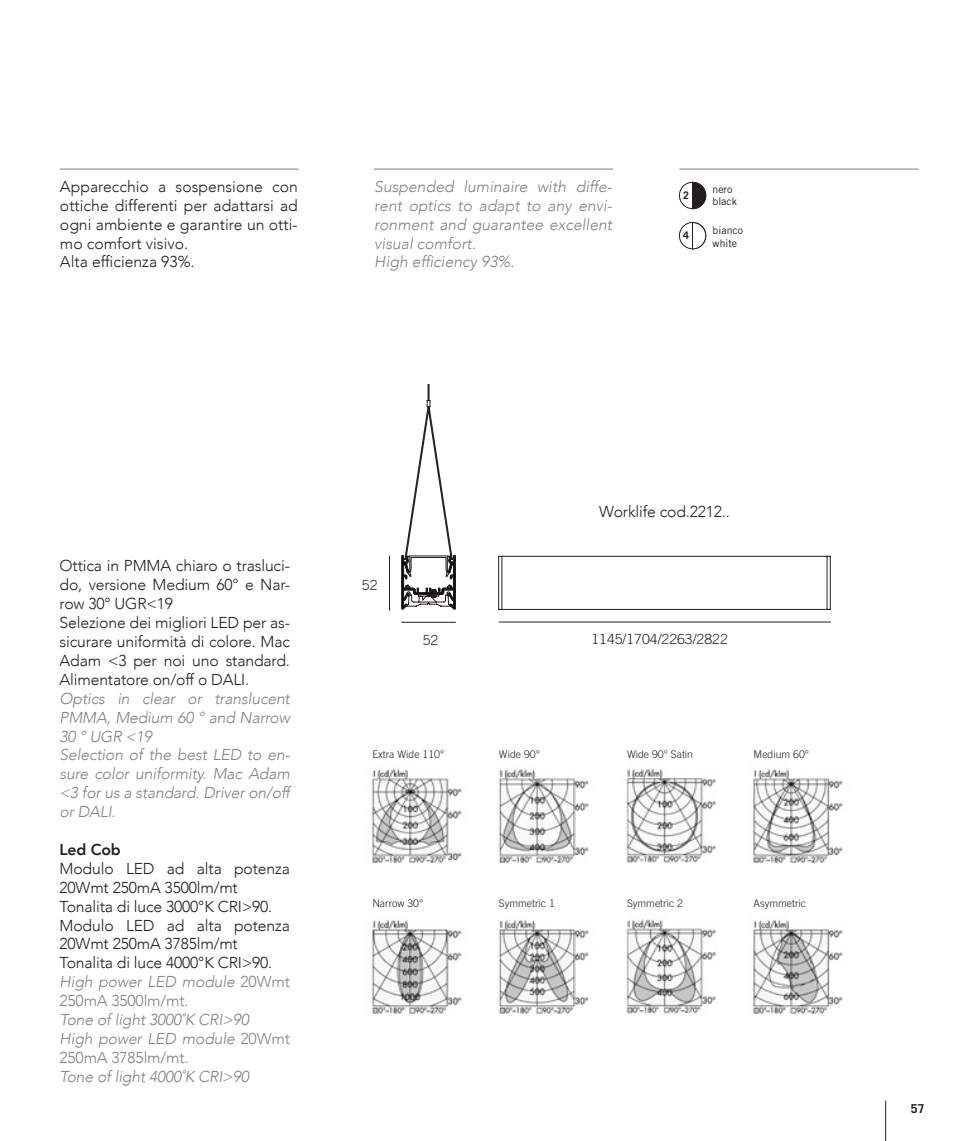
<style>
.page{position:relative;width:978px;height:1141px;background:#fff}
.page>*{position:absolute;margin:0;border:0;box-sizing:border-box;transform-origin:0 0}
.t1{font:300 15.75px/18.9px "Avenir";letter-spacing:-.01em;color:#231f20;text-align:justify}
.t2{font:italic 300 15.75px/18.9px "Avenir";letter-spacing:-.01em;color:#808285;text-align:justify}
.t3{font:300 15.75px/18.9px "Avenir";letter-spacing:-.01em;color:#808285}
.t4{font:800 15.75px "Avenir";letter-spacing:-.01em;color:#231f20}
.t5{font:300 14px "Trade Gothic LT Std";color:#231f20}
.t6{font:700 12.25px "Trade Gothic LT Std";color:#231f20}
.t7{font:300 10.5px "Trade Gothic LT Std";color:#231f20}
.t8{font:10.5px "Trade Gothic LT Std";color:#231f20}
.t9{font:700 10.5px "Trade Gothic LT Std";color:#231f20}
.s1{font-style:italic}
</style>
<div class="page">
<hr style="left:885px;top:1101px;width:1px;height:40px;background:#231f20">
<img style="left:372px;top:769px;width:471px;height:245px">
<hr style="left:60px;top:169px;width:239px;height:1px;background:#808285">
<hr style="left:374px;top:169px;width:239px;height:1px;background:#808285">
<hr style="left:679px;top:169px;width:239px;height:1px;background:#808285">
<div style="left:679px;top:182px;width:26px;height:27px;border:1px solid #231f20;border-radius:50%"></div>
<div style="left:679px;top:222px;width:26px;height:27px;border:1px solid #231f20;border-radius:50%"></div>
<svg style="left:692px;top:182px;width:14px;height:27px"></svg>
<svg style="left:692px;top:222px;width:14px;height:27px"></svg>
<hr style="left:502px;top:556px;width:324px;height:1px;background:#231f20">
<hr style="left:502px;top:609px;width:324px;height:1px;background:#231f20">
<hr style="left:501px;top:556px;width:1px;height:53px;background:#231f20">
<hr style="left:826px;top:556px;width:1px;height:53px;background:#231f20">
<hr style="left:498px;top:556px;width:1px;height:53px;background:#231f20">
<hr style="left:829px;top:556px;width:1px;height:53px;background:#231f20">
<hr style="left:499px;top:622px;width:331px;height:1px;background:#231f20">
<svg style="left:401px;top:384px;width:54px;height:226px"></svg>
<hr style="left:389px;top:556px;width:1px;height:55px;background:#231f20">
<hr style="left:401px;top:622px;width:54px;height:1px;background:#231f20">
<p class="t1" style="left:60px;top:177px;width:239px">Apparecchio a sospensione con ottiche differenti per adattarsi ad ogni ambiente e garantire un otti&shy;mo comfort visivo.</p>
<p class="t1" style="left:60px;top:253px;width:136px">Alta efficienza 93%.</p>
<p class="t2" style="left:374px;top:177px;width:239px">Suspended luminaire with diffe&shy;rent optics to adapt to any envi&shy;ronment and guarantee excellent visual comfort.</p>
<p class="t2" style="left:374px;top:253px;width:142px">High efficiency 93%.</p>
<p class="t9" style="left:683px;top:188px;width:7px">2</p>
<p class="t9" style="left:683px;top:229px;width:7px">4</p>
<p class="t8" style="left:712px;top:183px;width:21px">nero</p>
<p class="t8" style="left:712px;top:195px;width:26px">black</p>
<p class="t8" style="left:712px;top:224px;width:32px">bianco</p>
<p class="t8" style="left:712px;top:236px;width:26px">white</p>
<p class="t1" style="left:60px;top:557px;width:232px">Ottica in PMMA chiaro o trasluci&shy;do, versione Medium 60° e Nar&shy;row 30° UGR&lt;19</p>
<p class="t1" style="left:60px;top:613px;width:232px">Selezione dei migliori LED per as&shy;sicurare uniformità di colore. Mac Adam &lt;3 per noi uno standard.<br>Alimentatore on/off o DALI.</p>
<p class="t2" style="left:60px;top:689px;width:232px">Optics in clear or translucent PMMA, Medium 60 ° and Narrow 30 ° UGR &lt;19</p>
<p class="t2" style="left:60px;top:746px;width:232px">Selection of the best LED to en&shy;sure color uniformity. Mac Adam &lt;3 for us a standard. Driver on/off or DALI.</p>
<p class="t4" style="left:60px;top:837px;width:63px">Led Cob</p>
<p class="t1" style="left:60px;top:859px;width:232px">Modulo LED ad alta potenza<br>20Wmt 250mA 3500lm/mt</p>
<p class="t1" style="left:60px;top:897px;width:214px">Tonalita di luce 3000°K CRI&gt;90.</p>
<p class="t1" style="left:60px;top:916px;width:232px">Modulo LED ad alta potenza<br>20Wmt 250mA 3785lm/mt</p>
<p class="t1" style="left:60px;top:953px;width:214px">Tonalita di luce 4000°K CRI&gt;90.</p>
<p class="t3" style="left:60px;top:972px;width:232px"><span class="s1">High power LED module</span> 20Wmt<br>250mA 3500lm/mt.</p>
<p class="t2" style="left:60px;top:1010px;width:191px">Tone of light 3000˚K CRI&gt;90</p>
<p class="t3" style="left:60px;top:1029px;width:232px"><span class="s1">High power LED module</span> 20Wmt<br>250mA 3785lm/mt.</p>
<p class="t2" style="left:60px;top:1067px;width:191px">Tone of light 4000˚K CRI&gt;90</p>
<p class="t5" style="left:362px;top:576px;width:17px">52</p>
<p class="t5" style="left:422px;top:632px;width:17px">52</p>
<p class="t7" style="left:372px;top:748px;width:73px">Extra Wide 110°</p>
<p class="t7" style="left:499px;top:748px;width:42px">Wide 90°</p>
<p class="t1" style="left:599px;top:502px;width:132px">Worklife cod.2212..</p>
<p class="t5" style="left:591px;top:631px;width:138px">1145/1704/2263/2822</p>
<p class="t7" style="left:627px;top:748px;width:68px">Wide 90° Satin</p>
<p class="t7" style="left:753px;top:748px;width:57px">Medium 60°</p>
<p class="t7" style="left:372px;top:897px;width:52px">Narrow 30°</p>
<p class="t7" style="left:499px;top:897px;width:57px">Symmetric 1</p>
<p class="t7" style="left:627px;top:897px;width:57px">Symmetric 2</p>
<p class="t7" style="left:753px;top:897px;width:54px">Asymmetric</p>
<p class="t6" style="left:910px;top:1101px;width:15px">57</p>
</div>
